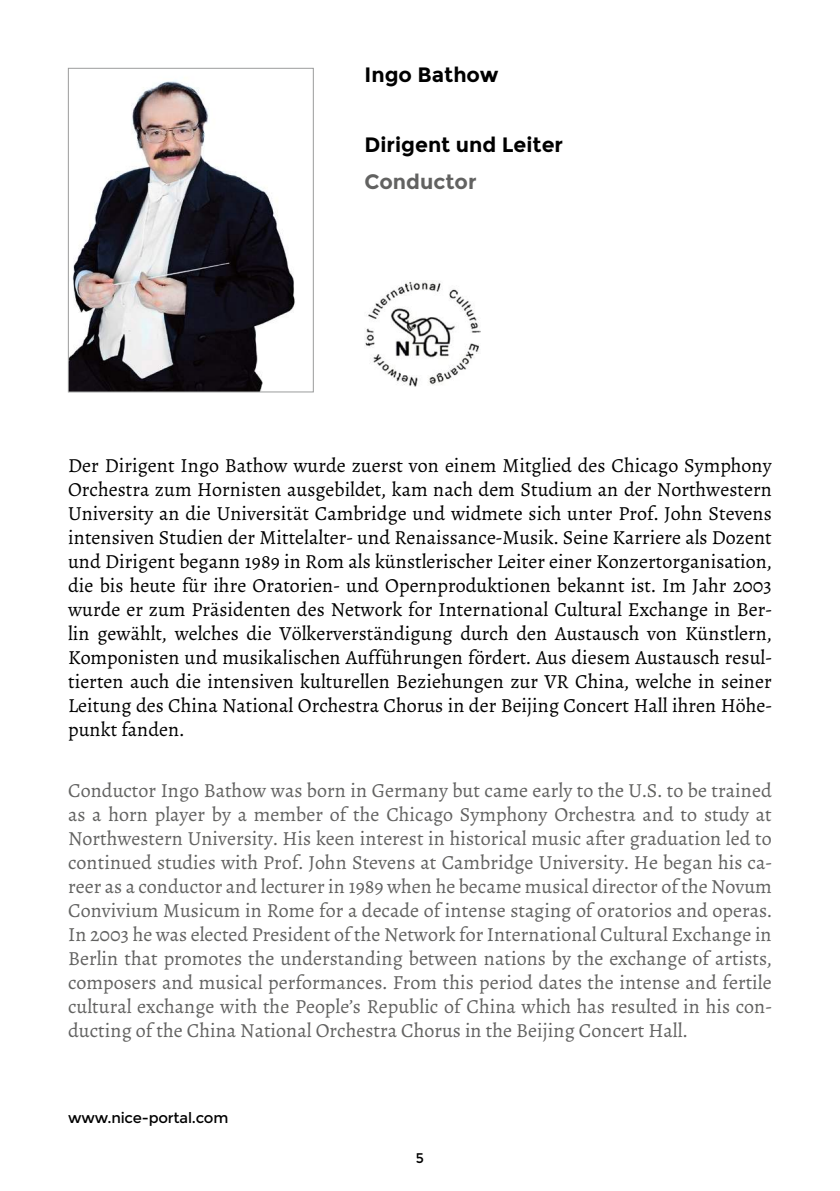
<style>
.page{position:relative;width:840px;height:1191px;background:#fff}
.page>*{position:absolute;margin:0;border:0;box-sizing:border-box;transform-origin:0 0}
.t1{font:700 20.8px "Montserrat";color:#000}
.t2{font:700 20.8px "Montserrat";color:#626261}
.t3{font:20px/24px "Alegreya";color:#000;text-align:justify}
.t4{font:20px/24px "Alegreya";color:#626261;text-align:justify}
.t5{font:14.8px "Montserrat";letter-spacing:-.015em;color:#000}
.t6{font:14px "Montserrat";color:#000}
</style>
<div class="page">
<img style="left:70px;top:81px;width:225px;height:309px">
<div style="left:68px;top:68px;width:245px;height:324px;border:1px solid #9b9c9c"></div>
<img style="left:365px;top:281px;width:115px;height:105px">
<p class="t1" style="left:364px;top:62px;width:135px">I ngo Bathow</p>
<p class="t1" style="left:364px;top:133px;width:200px">Dirigent und Leiter</p>
<p class="t2" style="left:364px;top:169px;width:113px">Conductor</p>
<p class="t3" style="left:68px;top:453px;width:705px">Der Dirigent Ingo Bathow wurde zuerst von einem Mitglied des Chicago Symphony Orchestra zum Hornisten ausgebildet, kam nach dem Studium an der Northwestern University an die Universität Cambridge und widmete sich unter Prof. John Stevens intensiven Studien der Mittelalter- und Renaissance-Musik. Seine Karriere als Dozent und Dirigent begann 1989 in Rom als künstlerischer Leiter einer Konzertorganisation, die bis heute für ihre Oratorien- und Opernproduktionen bekannt ist. Im Jahr 2003 wurde er zum Präsidenten des Network for International Cultural Exchange in Ber&shy;lin gewählt, welches die Völkerverständigung durch den Austausch von Künstlern, Komponisten und musikalischen Aufführungen fördert. Aus diesem Austausch resul&shy;tierten auch die intensiven kulturellen Beziehungen zur VR China, welche in seiner Leitung des China National Orchestra Chorus in der Beijing Concert Hall ihren Höhe&shy;punkt fanden.</p>
<p class="t4" style="left:68px;top:778px;width:705px">Conductor Ingo Bathow was born in Germany but came early to the U.S. to be trained as a horn player by a member of the Chicago Symphony Orchestra and to study at Northwestern University. His keen interest in historical music after graduation led to continued studies with Prof. John Stevens at Cambridge University. He began his ca&shy;reer as a conductor and lecturer in 1989 when he became musical director of the Novum Convivium Musicum in Rome for a decade of intense staging of oratorios and operas.<br>In 2003 he was elected President of the Network for International Cultural Exchange in Berlin that promotes the understanding between nations by the exchange of artists, composers and musical performances. From this period dates the intense and fertile cultural exchange with the People’s Republic of China which has resulted in his con&shy;ducting of the China National Orchestra Chorus in the Beijing Concert Hall.</p>
<p class="t5" style="left:68px;top:1109px;width:162px">www.nice-portal.com</p>
<p class="t6" style="left:415px;top:1149px;width:10px">5</p>
</div>
